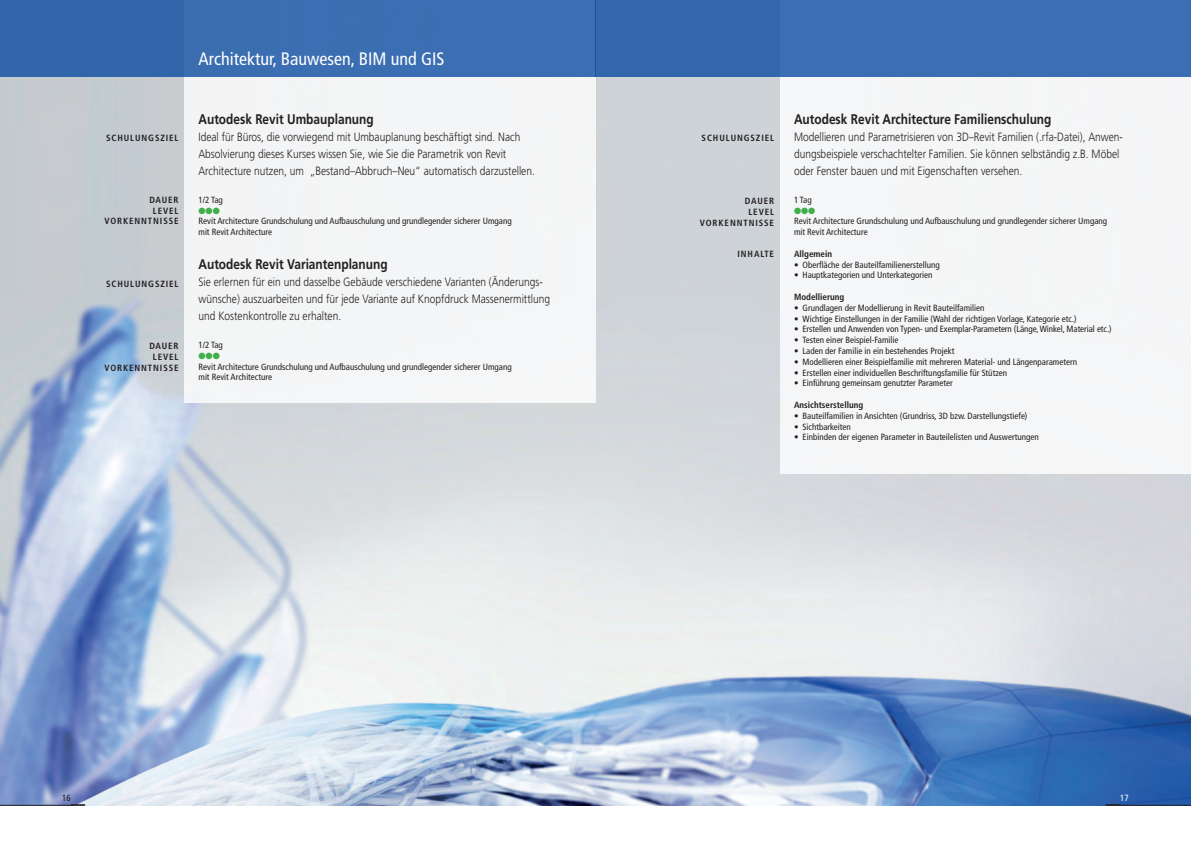
<style>
.page{position:relative;width:1191px;height:842px;background:#fff}
.page>*{position:absolute;margin:0;border:0;box-sizing:border-box;transform-origin:0 0}
.t1{font:condensed 18px "Frutiger LT Std";color:#fff}
.t2{font:700 14px "Frutiger LT Std";color:#231f20;scale:.85 1}
.t3{font:300 12px/17px "Frutiger LT Std";color:#231f20;scale:.85 1}
.t4{font:condensed 9px/10.8px "Frutiger LT Std";color:#231f20}
.t5{font:700 condensed 9px/10.8px "Frutiger LT Std";letter-spacing:.1em;color:#231f20;text-align:right}
.t6{font:700 condensed 9px "Frutiger LT Std";color:#231f20}
.t7{font:9px "Zapf Ding Bats";color:#40ae49}
.t8{font:condensed 9px "Frutiger LT Std";color:#fff}
</style>
<div class="page">
<img style="left:0;top:77px;width:1191px;height:728px">
<div style="left:184px;top:0;width:411px;height:403px;background:#f4f5f6"></div>
<div style="left:0;top:0;width:595px;height:77px;background:#3b6eb1"></div>
<div style="left:780px;top:0;width:411px;height:473px;background:#f5f6f7"></div>
<div style="left:595px;top:0;width:596px;height:77px;background:#3b6eb2"></div>
<hr style="left:1106px;top:805px;width:85px;height:1px;background:#231f20">
<svg style="left:1106px;top:804px;width:14px;height:1px"></svg>
<hr style="left:0;top:805px;width:85px;height:1px;background:#231f20">
<svg style="left:71px;top:804px;width:14px;height:1px"></svg>
<p class="t5" style="left:106px;top:132px;width:74px">SCHULUNGSZIEL</p>
<p class="t5" style="left:104px;top:194px;width:76px">DAUER<br>LEVEL<br>VORKENNTNISSE</p>
<p class="t5" style="left:106px;top:278px;width:74px">SCHULUNGSZIEL</p>
<p class="t5" style="left:104px;top:340px;width:76px">DAUER<br>LEVEL<br>VORKENNTNISSE</p>
<h1 class="t1" style="left:198px;top:48px;width:248px">Architektur, Bauwesen, BIM und GIS</h1>
<h2 class="t2" style="left:198px;top:111px;width:208px">Autodesk Revit Umbauplanung</h2>
<h3 class="t3" style="left:198px;top:128px;width:397px">Ideal für Büros, die vorwiegend mit Umbauplanung beschäftigt sind. Nach<br>Absolvierung dieses Kurses wissen Sie, wie Sie die Parametrik von Revit<br>Architecture nutzen, um „Bestand–Abbruch–Neu“ automatisch darzustellen.</h3>
<p class="t4" style="left:198px;top:194px;width:26px">1/2 Tag</p>
<p class="t7" style="left:198px;top:205px;width:23px">●●●</p>
<p class="t4" style="left:198px;top:216px;width:315px">Revit Architecture Grundschulung und Aufbauschulung und grundlegender sicherer Umgang mit Revit Architecture</p>
<h2 class="t2" style="left:198px;top:256px;width:224px">Autodesk Revit Variantenplanung</h2>
<h3 class="t3" style="left:198px;top:274px;width:415px">Sie erlernen für ein und dasselbe Gebäude verschiedene Varianten (Änderungs&shy;wünsche) auszuarbeiten und für jede Variante auf Knopfdruck Massenermittlung und Kostenkontrolle zu erhalten.</h3>
<p class="t4" style="left:198px;top:339px;width:26px">1/2 Tag</p>
<p class="t7" style="left:198px;top:350px;width:23px">●●●</p>
<p class="t4" style="left:198px;top:361px;width:315px">Revit Architecture Grundschulung und Aufbauschulung und grundlegender sicherer Umgang mit Revit Architecture</p>
<p class="t5" style="left:701px;top:132px;width:74px">SCHULUNGSZIEL</p>
<p class="t5" style="left:700px;top:195px;width:76px">DAUER<br>LEVEL<br>VORKENNTNISSE</p>
<p class="t5" style="left:737px;top:248px;width:38px">INHALTE</p>
<h2 class="t2" style="left:794px;top:111px;width:304px">Autodesk Revit Architecture Familienschulung</h2>
<h3 class="t3" style="left:794px;top:128px;width:388px">Modellieren und Parametrisieren von 3D–Revit Familien (.rfa-Datei), Anwen&shy;dungsbeispiele verschachtelter Familien. Sie können selbständig z.B. Möbel oder Fenster bauen und mit Eigenschaften versehen.</h3>
<p class="t4" style="left:794px;top:194px;width:19px">1 Tag</p>
<p class="t7" style="left:794px;top:205px;width:23px">●●●</p>
<p class="t4" style="left:794px;top:216px;width:315px">Revit Architecture Grundschulung und Aufbauschulung und grundlegender sicherer Umgang mit Revit Architecture</p>
<p class="t6" style="left:794px;top:248px;width:40px">Allgemein</p>
<p class="t4" style="left:794px;top:259px;width:147px">• Oberfläche der Bauteilfamilienerstellung</p>
<p class="t4" style="left:794px;top:270px;width:140px">• Hauptkategorien und Unterkategorien</p>
<p class="t6" style="left:794px;top:291px;width:52px">Modellierung</p>
<p class="t4" style="left:794px;top:302px;width:192px">• Grundlagen der Modellierung in Revit Bauteilfamilien</p>
<p class="t4" style="left:794px;top:313px;width:284px">• Wichtige Einstellungen in der Familie (Wahl der richtigen Vorlage, Kategorie etc.)</p>
<p class="t4" style="left:794px;top:324px;width:319px">• Erstellen und Anwenden von Typen- und Exemplar-Parametern (Länge, Winkel, Material etc.)</p>
<p class="t4" style="left:794px;top:335px;width:106px">• Testen einer Beispiel-Familie</p>
<p class="t4" style="left:794px;top:345px;width:162px">• Laden der Familie in ein bestehendes Projekt</p>
<p class="t4" style="left:794px;top:356px;width:285px">• Modellieren einer Beispielfamilie mit mehreren Material- und Längenparametern</p>
<p class="t4" style="left:794px;top:367px;width:215px">• Erstellen einer individuellen Beschriftungsfamilie für Stützen</p>
<p class="t4" style="left:794px;top:378px;width:160px">• Einführung gemeinsam genutzter Parameter</p>
<p class="t6" style="left:794px;top:399px;width:71px">Ansichtserstellung</p>
<p class="t4" style="left:794px;top:410px;width:235px">• Bauteilfamilien in Ansichten (Grundriss, 3D bzw. Darstellungstiefe)</p>
<p class="t4" style="left:794px;top:421px;width:58px">• Sichtbarkeiten</p>
<p class="t4" style="left:794px;top:432px;width:246px">• Einbinden der eigenen Parameter in Bauteilelisten und Auswertungen</p>
<p class="t4" style="left:62px;top:792px;width:10px">16</p>
<p class="t8" style="left:1120px;top:792px;width:10px">17</p>
</div>
